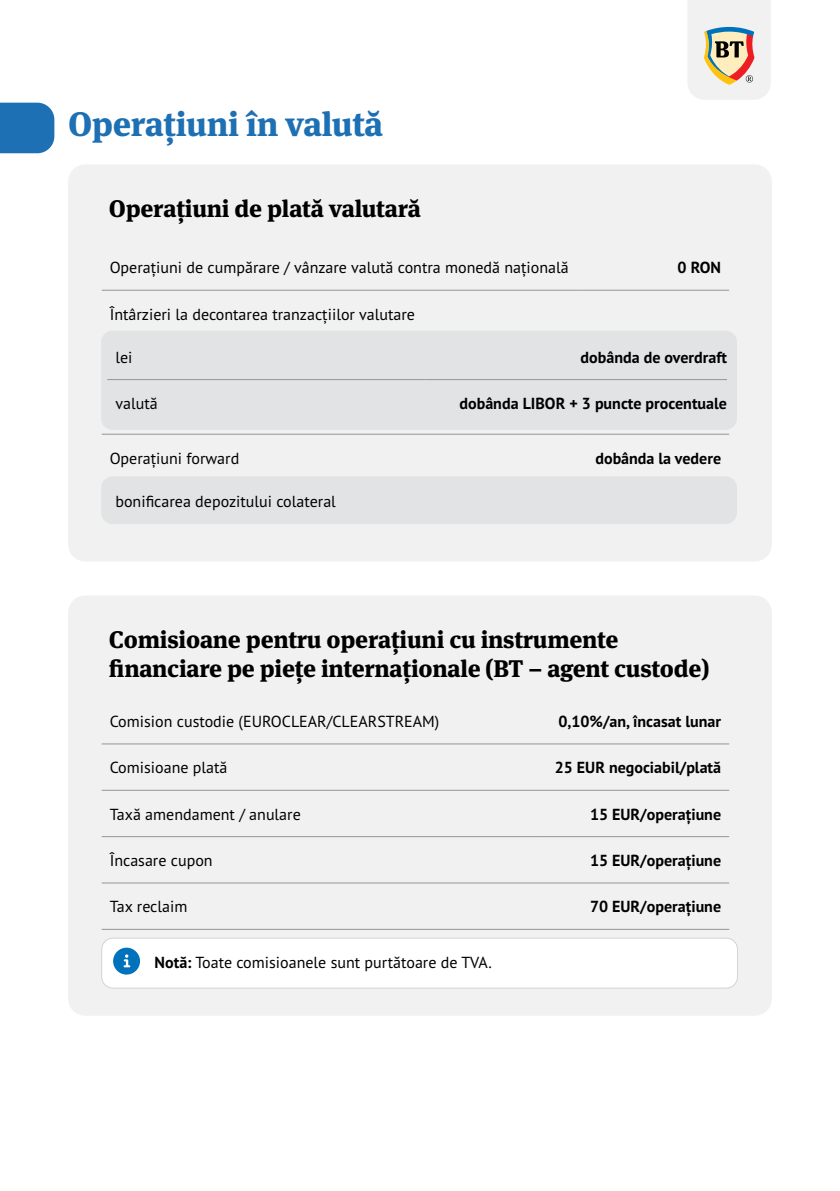
<style>
.page{position:relative;width:840px;height:1191px;background:#fff}
.page>*{position:absolute;margin:0;border:0;box-sizing:border-box;transform-origin:0 0}
.t1{font:800 34px "Meta Serif Pro";letter-spacing:-.01em;color:#1c70b3}
.t2{font:800 24px/28.8px "Meta Serif Pro";letter-spacing:-.01em;color:#000}
.t3{font:16px "PT Sans Pro";color:#000}
.t4{font:700 16px "PT Sans Pro";color:#000}
.s1{font-weight:700}
</style>
<div class="page">
<div style="left:68px;top:164px;width:703px;height:397px;background:#f1f1f1;border-radius:17px"></div>
<div style="left:68px;top:595px;width:703px;height:420px;background:#f1f1f1;border-radius:17px"></div>
<div style="left:101px;top:331px;width:635px;height:99px;background:#e2e3e4;border-radius:11px"></div>
<div style="left:101px;top:476px;width:635px;height:48px;background:#e2e3e4;border-radius:11px"></div>
<svg style="left:688px;top:0;width:82px;height:100px"></svg>
<div style="left:0;top:103px;width:54px;height:50px;background:#1c70b3"></div>
<hr style="left:102px;top:290px;width:479px;height:1px;background:#939598">
<hr style="left:581px;top:290px;width:147px;height:1px;background:#939598">
<hr style="left:107px;top:379px;width:318px;height:1px;background:#939598">
<hr style="left:425px;top:379px;width:301px;height:1px;background:#939598">
<hr style="left:102px;top:434px;width:479px;height:1px;background:#939598">
<hr style="left:581px;top:434px;width:147px;height:1px;background:#939598">
<hr style="left:102px;top:929px;width:439px;height:1px;background:#939598">
<hr style="left:541px;top:929px;width:187px;height:1px;background:#939598">
<hr style="left:102px;top:743px;width:439px;height:1px;background:#939598">
<hr style="left:541px;top:743px;width:187px;height:1px;background:#939598">
<hr style="left:102px;top:790px;width:439px;height:1px;background:#939598">
<hr style="left:541px;top:790px;width:187px;height:1px;background:#939598">
<hr style="left:102px;top:836px;width:439px;height:1px;background:#939598">
<hr style="left:541px;top:836px;width:187px;height:1px;background:#939598">
<hr style="left:102px;top:882px;width:439px;height:1px;background:#939598">
<hr style="left:541px;top:882px;width:187px;height:1px;background:#939598">
<div style="left:102px;top:938px;width:635px;height:50px;background:#fff;border-radius:11px"></div>
<div style="left:101px;top:937px;width:636px;height:51px;border:1px solid #d1d3d4;border-radius:11px"></div>
<div style="left:113px;top:947px;width:27px;height:27px;background:#0072bc;border-radius:50%"></div>
<svg style="left:123px;top:954px;width:7px;height:13px"></svg>
<h1 class="t1" style="left:68px;top:96px;width:316px">Operațiuni în valută</h1>
<h2 class="t2" style="left:109px;top:192px;width:313px">Operațiuni de plată valutară</h2>
<p class="t3" style="left:110px;top:257px;width:460px">Operațiuni de cumpărare / vânzare valută contra monedă națională</p>
<p class="t4" style="left:677px;top:257px;width:45px">0 RON</p>
<p class="t3" style="left:110px;top:303px;width:306px">Întârzieri la decontarea tranzacțiilor valutare</p>
<p class="t3" style="left:115px;top:346px;width:19px">lei</p>
<p class="t4" style="left:580px;top:346px;width:148px">dobânda de overdraft</p>
<p class="t3" style="left:115px;top:393px;width:44px">valută</p>
<p class="t4" style="left:459px;top:393px;width:269px">dobânda LIBOR + 3 puncte procentuale</p>
<p class="t3" style="left:110px;top:447px;width:131px">Operațiuni forward</p>
<p class="t4" style="left:595px;top:447px;width:127px">dobânda la vedere</p>
<p class="t3" style="left:115px;top:490px;width:222px">bonificarea depozitului colateral</p>
<h2 class="t2" style="left:109px;top:623px;width:601px">Comisioane pentru operațiuni cu instrumente financiare pe piețe internaționale (BT – agent custode)</h2>
<p class="t3" style="left:110px;top:711px;width:331px">Comision custodie (EUROCLEAR/CLEARSTREAM)</p>
<p class="t4" style="left:558px;top:710px;width:164px">0,10%/an, încasat lunar</p>
<p class="t3" style="left:110px;top:757px;width:119px">Comisioane plată</p>
<p class="t4" style="left:554px;top:757px;width:168px">25 EUR negociabil/plată</p>
<p class="t3" style="left:110px;top:803px;width:192px">Taxă amendament / anulare</p>
<p class="t4" style="left:589px;top:803px;width:132px">15 EUR/operațiune</p>
<p class="t3" style="left:110px;top:850px;width:104px">Încasare cupon</p>
<p class="t4" style="left:589px;top:849px;width:132px">15 EUR/operațiune</p>
<p class="t3" style="left:110px;top:896px;width:79px">Tax reclaim</p>
<p class="t4" style="left:589px;top:896px;width:132px">70 EUR/operațiune</p>
<p class="t3" style="left:154px;top:952px;width:338px"><span class="s1">Notă:</span> Toate comisioanele sunt purtătoare de TVA.</p>
</div>
